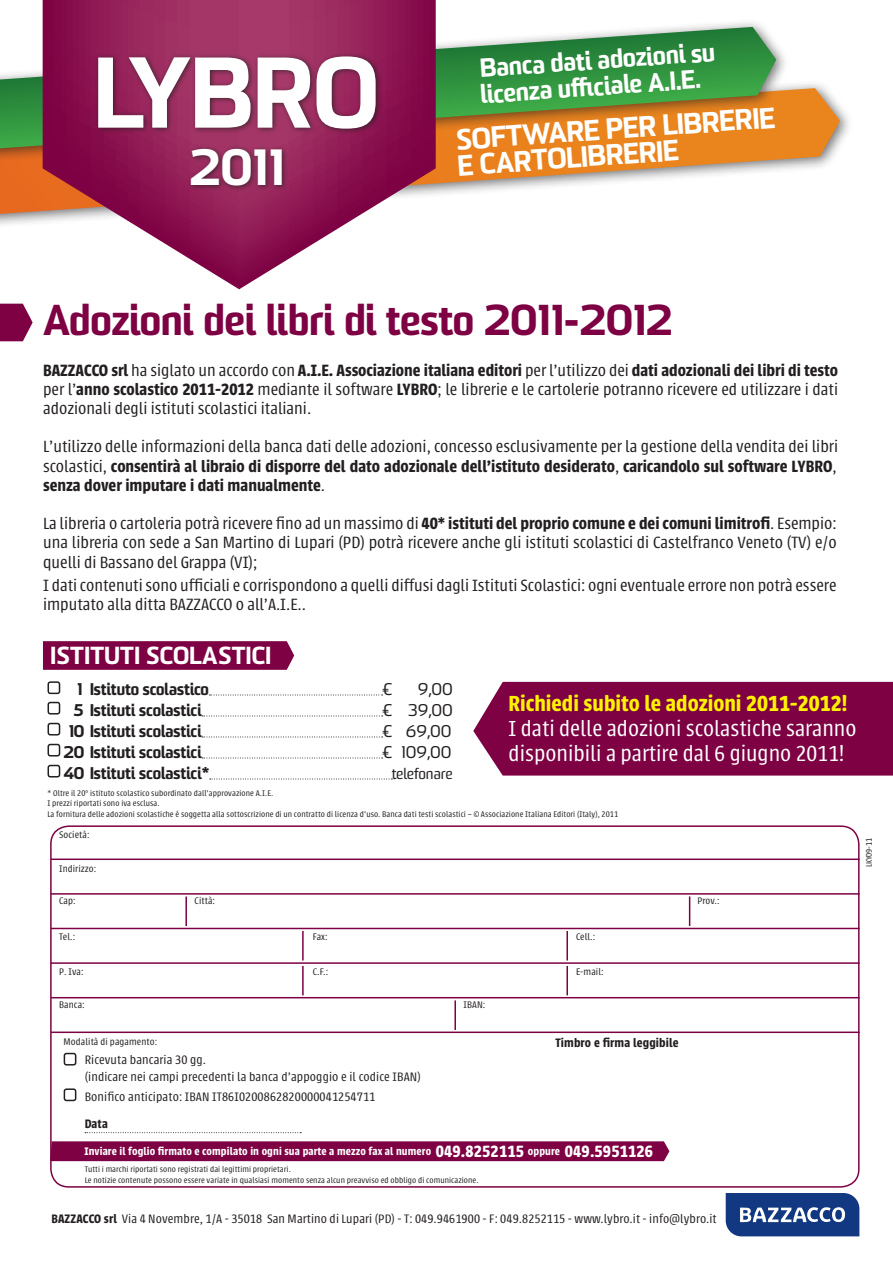
<style>
.page{position:relative;width:893px;height:1263px;background:#fff}
.page>*{position:absolute;margin:0;border:0;box-sizing:border-box;transform-origin:0 0}
.t1{font:900 97.5px "Sommet";color:#fff}
.t2{font:900 49.5px "Sommet";color:#fff}
.t3{font:900 42px "Sommet";color:#7d0143}
.t4{font:900 28.5px "Sommet";color:#fff}
.t5{font:900 25.5px "Sommet";color:#fff}
.t6{font:300 24px/25.2px "Urbana";color:#fff}
.t7{font:600 24px "Urbana";color:#fff101}
.t8{font:900 24px "Sommet";letter-spacing:.015em;color:#fff}
.t9{font:300 18px/19.2px "Urbana";color:#231f20;text-align:justify}
.t10{font:600 18px/19.2px "Urbana";color:#231f20;text-align:justify}
.t11{font:900 16.5px "Sommet";color:#231f20}
.t12{font:16.5px "Sommet";color:#231f20}
.t13{font:15px "Sommet";color:#231f20}
.t14{font:300 13.5px "Urbana";letter-spacing:.01em;color:#231f20}
.t15{font:600 13.5px "Urbana";letter-spacing:.01em;color:#231f20}
.t16{font:600 12px "Urbana";letter-spacing:.01em;color:#fff}
.t17{font:300 10.5px "Urbana";letter-spacing:.01em;color:#231f20}
.t18{font:300 9px "Urbana";letter-spacing:.01em;color:#231f20}
.s1{font-weight:600}
.s2{font-weight:300}
.s3{font-size:18px}
</style>
<div class="page">
<svg style="left:0;top:88px;width:840px;height:126px"></svg>
<div style="left:0;top:18px;width:789px;height:165px;background:#231f20;opacity:.65"></div>
<svg style="left:0;top:27px;width:776px;height:121px;background:#7f984c"></svg>
<div style="left:473px;top:682px;width:420px;height:93px;background:#7d0143"></div>
<svg style="left:0;top:304px;width:33px;height:37px"></svg>
<svg style="left:43px;top:0;width:393px;height:289px"></svg>
<div style="left:94px;top:52px;width:289px;height:140px;background:#231f20;opacity:.75"></div>
<div style="left:50px;top:825px;width:810px;height:363px;border:2px solid #7d0143;border-radius:18px"></div>
<div style="left:50px;top:1141px;width:619px;height:20px;background:#7d0143"></div>
<div style="left:64px;top:1053px;width:12px;height:12px;border:2px solid #231f20;border-radius:2px"></div>
<div style="left:64px;top:1088px;width:12px;height:13px;border:2px solid #231f20;border-radius:2px"></div>
<svg style="left:85px;top:1132px;width:216px;height:1px"></svg>
<hr style="left:51px;top:1031px;width:809px;height:2px;background:#7d0143">
<hr style="left:51px;top:997px;width:809px;height:1px;background:#7d0143">
<hr style="left:51px;top:962px;width:809px;height:2px;background:#7d0143">
<hr style="left:51px;top:928px;width:809px;height:1px;background:#7d0143">
<hr style="left:51px;top:893px;width:809px;height:2px;background:#7d0143">
<hr style="left:51px;top:858px;width:809px;height:2px;background:#7d0143">
<hr style="left:302px;top:931px;width:2px;height:29px;background:#7d0143">
<hr style="left:566px;top:931px;width:2px;height:29px;background:#7d0143">
<hr style="left:454px;top:1000px;width:2px;height:30px;background:#7d0143">
<hr style="left:302px;top:966px;width:2px;height:29px;background:#7d0143">
<hr style="left:566px;top:966px;width:2px;height:29px;background:#7d0143">
<hr style="left:185px;top:896px;width:2px;height:30px;background:#7d0143">
<hr style="left:689px;top:896px;width:1px;height:30px;background:#7d0143">
<svg style="left:726px;top:1193px;width:133px;height:43px;background:#345592"></svg>
<svg style="left:209px;top:695px;width:174px;height:1px"></svg>
<svg style="left:202px;top:716px;width:181px;height:1px"></svg>
<svg style="left:202px;top:737px;width:181px;height:1px"></svg>
<svg style="left:202px;top:758px;width:181px;height:1px"></svg>
<svg style="left:210px;top:779px;width:182px;height:1px"></svg>
<div style="left:48px;top:702px;width:12px;height:12px;border:2px solid #231f20;border-radius:2px"></div>
<div style="left:48px;top:723px;width:12px;height:12px;border:2px solid #231f20;border-radius:2px"></div>
<div style="left:48px;top:744px;width:12px;height:12px;border:2px solid #231f20;border-radius:2px"></div>
<div style="left:48px;top:765px;width:12px;height:12px;border:2px solid #231f20;border-radius:2px"></div>
<div style="left:48px;top:681px;width:12px;height:13px;border:2px solid #231f20;border-radius:2px"></div>
<svg style="left:43px;top:641px;width:251px;height:29px;background:#800747"></svg>
<p class="t1" style="left:94px;top:30px;width:286px">LYBRO</p>
<p class="t2" style="left:189px;top:135px;width:96px">2011</p>
<p class="t5" style="left:479px;top:52px;width:237px;rotate:-4deg">Banca dati adozioni su</p>
<p class="t5" style="left:479px;top:78px;width:222px;rotate:-4deg">licenza uffi ciale A.I.E.</p>
<p class="t4" style="left:455px;top:121px;width:321px;rotate:-4deg">SOFTWARE PER LIBRERIE</p>
<p class="t4" style="left:457px;top:147px;width:223px;rotate:-4deg">E CARTOLIBRERIE</p>
<p class="t3" style="left:43px;top:293px;width:631px">Adozioni dei libri di testo 2011-2012</p>
<p class="t9" style="left:43px;top:361px;width:796px"><span class="s1">BAZZACCO srl</span> ha siglato un accordo con <span class="s1">A.I.E. Associazione italiana editori</span> per l'utilizzo dei <span class="s1">dati adozionali dei libri di testo </span>per l'<span class="s1">anno scolastico 2011-2012</span> mediante il software <span class="s1">LYBRO</span>; le librerie e le cartolerie potranno ricevere ed utilizzare i dati adozionali degli istituti scolastici italiani.</p>
<p class="t10" style="left:43px;top:437px;width:796px"><span class="s2">L'utilizzo delle informazioni della banca dati delle adozioni, concesso esclusivamente per la gestione della vendita dei libri scolastici,</span> consentirà al libraio di disporre del dato adozionale dell’istituto desiderato<span class="s2">,</span> caricandolo sul software LYBRO<span class="s2">, </span>senza dover imputare i dati manualmente<span class="s2">.</span></p>
<p class="t9" style="left:43px;top:514px;width:795px">La libreria o cartoleria potrà ricevere fino ad un massimo di <span class="s1">40* istituti del proprio comune e dei comuni limitrofi</span>. Esempio: una libreria con sede a San Martino di Lupari (PD) potrà ricevere anche gli istituti scolastici di Castelfranco Veneto (TV) e/o quelli di Bassano del Grappa (VI);</p>
<p class="t9" style="left:43px;top:576px;width:795px">I dati contenuti sono ufficiali e corrispondono a quelli diffusi dagli Istituti Scolastici: ogni eventuale errore non potrà essere imputato alla ditta BAZZACCO o all'A.I.E..</p>
<p class="t8" style="left:50px;top:640px;width:222px">ISTITUTI SCOLASTICI</p>
<p class="t11" style="left:77px;top:678px;width:134px">1 Istituto scolastico</p>
<p class="t12" style="left:382px;top:679px;width:11px">€</p>
<p class="t12" style="left:418px;top:679px;width:37px">9,00</p>
<p class="t11" style="left:74px;top:699px;width:130px">5 Istituti scolastici</p>
<p class="t12" style="left:382px;top:700px;width:72px">€ 39,00</p>
<p class="t11" style="left:69px;top:720px;width:135px">10 Istituti scolastici</p>
<p class="t12" style="left:382px;top:721px;width:71px">€ 69,00</p>
<p class="t11" style="left:63px;top:741px;width:140px">20 Istituti scolastici</p>
<p class="t12" style="left:382px;top:742px;width:71px">€ 109,00</p>
<p class="t11" style="left:64px;top:762px;width:147px">40 Istituti scolastici*</p>
<p class="t13" style="left:392px;top:764px;width:63px">telefonare</p>
<p class="t7" style="left:509px;top:690px;width:341px">Richiedi subito le adozioni 2011-2012!</p>
<p class="t6" style="left:509px;top:716px;width:349px">I dati delle adozioni scolastiche saranno disponibili a partire dal 6 giugno 2011!</p>
<p class="t18" style="left:48px;top:788px;width:227px">* Oltre il 20° istituto scolastico subordinato dall'approvazione A.I.E.</p>
<p class="t18" style="left:48px;top:799px;width:114px">I prezzi riportati sono iva esclusa.</p>
<p class="t18" style="left:48px;top:810px;width:572px">La fornitura delle adozioni scolastiche é soggetta alla sottoscrizione di un contratto di licenza d'uso. Banca dati testi scolastici – © Associazione Italiana Editori (Italy), 2011</p>
<p class="t17" style="left:59px;top:829px;width:32px">Società:</p>
<p class="t17" style="left:59px;top:863px;width:39px">Indirizzo:</p>
<p class="t17" style="left:59px;top:895px;width:18px">Cap:</p>
<p class="t17" style="left:59px;top:932px;width:18px">Tel.:</p>
<p class="t17" style="left:59px;top:966px;width:26px">P. Iva:</p>
<p class="t17" style="left:59px;top:999px;width:27px">Banca:</p>
<p class="t17" style="left:195px;top:895px;width:22px">Città:</p>
<p class="t17" style="left:697px;top:895px;width:24px">Prov.:</p>
<p class="t17" style="left:313px;top:932px;width:16px">Fax:</p>
<p class="t17" style="left:576px;top:932px;width:21px">Cell.:</p>
<p class="t17" style="left:313px;top:966px;width:17px">C.F.:</p>
<p class="t17" style="left:576px;top:966px;width:29px">E-mail:</p>
<p class="t17" style="left:464px;top:999px;width:23px">IBAN:</p>
<p class="t18" style="left:864px;top:867px;width:31px;rotate:-90deg">LKY09-11</p>
<p class="t17" style="left:64px;top:1036px;width:95px">Modalità di pagamento:</p>
<p class="t15" style="left:555px;top:1035px;width:125px">Timbro e firma leggibile</p>
<p class="t14" style="left:85px;top:1053px;width:123px">Ricevuta bancaria 30 gg.</p>
<p class="t14" style="left:85px;top:1069px;width:338px">(indicare nei campi precedenti la banca d'appoggio e il codice IBAN)</p>
<p class="t14" style="left:85px;top:1090px;width:292px">Bonifico anticipato: IBAN IT86I0200862820000041254711</p>
<p class="t15" style="left:85px;top:1116px;width:25px">Data</p>
<p class="t16" style="left:84px;top:1145px;width:570px">Inviare il foglio firmato e compilato in ogni sua parte a mezzo fax al numero <span class="s3">049.8252115</span> oppure <span class="s3">049.5951126</span></p>
<p class="t18" style="left:85px;top:1164px;width:208px">Tutti i marchi riportati sono registrati dai legittimi proprietari.</p>
<p class="t18" style="left:85px;top:1175px;width:395px">Le notizie contenute possono essere variate in qualsiasi momento senza alcun preavviso ed obbligo di comunicazione.</p>
<p class="t14" style="left:51px;top:1211px;width:667px"><span class="s1">BAZZACCO srl</span> Via 4 Novembre, 1/A - 35018 San Martino di Lupari (PD) - T: 049.9461900 - F: 049.8252115 - www.lybro.it - info@lybro.it</p>
</div>
